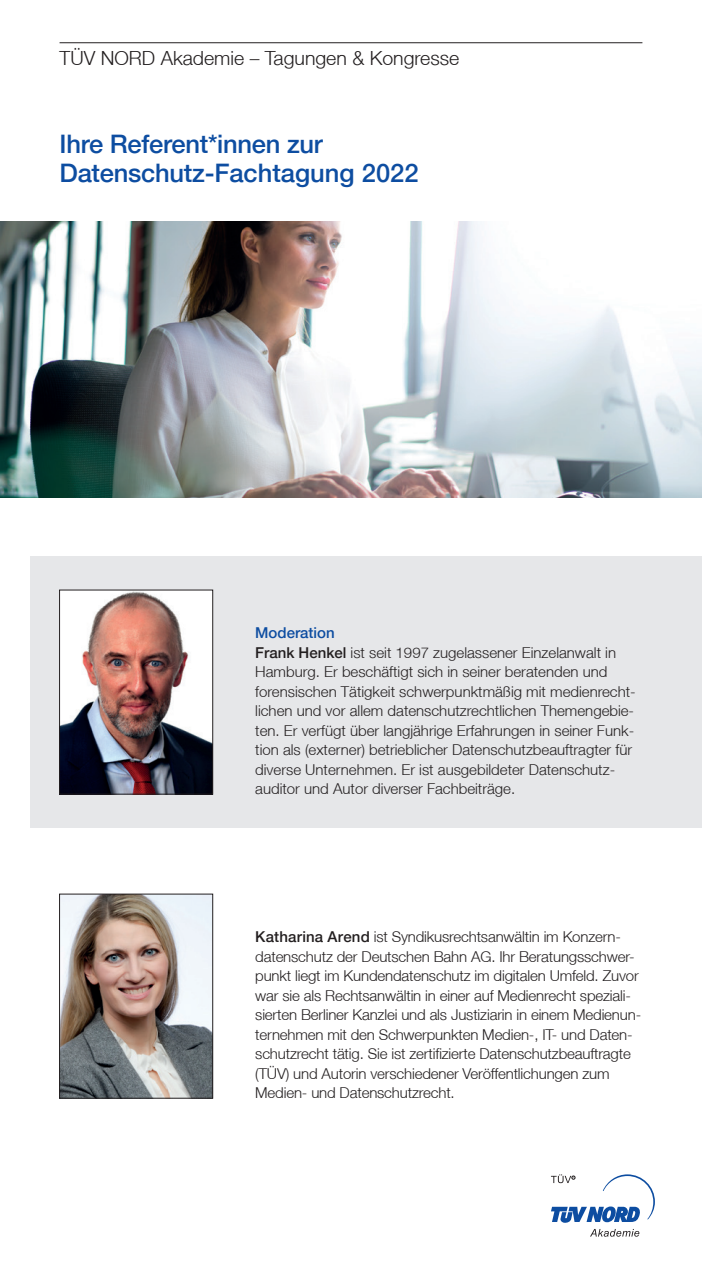
<style>
.page{position:relative;width:702px;height:1263px;background:#fff}
.page>*{position:absolute;margin:0;border:0;box-sizing:border-box;transform-origin:0 0}
.t1{font:500 25.5px/28.5px "Helvetica Neue LT";letter-spacing:-.01em;color:#0d4da1}
.t2{font:300 19.5px "Helvetica Neue LT";color:#231f20}
.t3{font:300 15px/19.5px "Helvetica Neue LT";letter-spacing:-.01em;color:#231f20}
.s1{font-weight:500;color:#0d4da1}
.s2{font-weight:500}
</style>
<div class="page">
<div style="left:31px;top:556px;width:671px;height:271px;background:#e6e7e9"></div>
<svg style="left:590px;top:1229px;width:49px;height:8px"></svg>
<svg style="left:551px;top:1174px;width:104px;height:49px"></svg>
<img style="left:0;top:221px;width:702px;height:276px">
<hr style="left:60px;top:42px;width:582px;height:1px;background:#231f20">
<img style="left:61px;top:592px;width:150px;height:200px">
<div style="left:59px;top:590px;width:154px;height:204px;border:1px solid #231f20"></div>
<img style="left:61px;top:896px;width:150px;height:200px">
<div style="left:59px;top:894px;width:154px;height:204px;border:1px solid #231f20"></div>
<h2 class="t2" style="left:60px;top:46px;width:401px">TÜV NORD Akademie – Tagungen &amp; Kongresse</h2>
<h1 class="t1" style="left:60px;top:130px;width:360px">Ihre Referent*innen zur<br>Datenschutz-Fachtagung 2022</h1>
<p class="t3" style="left:255px;top:623px;width:382px"><span class="s1">Moderation<br></span><span class="s2">Frank Henkel</span> ist seit 1997 zugelassener Einzelanwalt in Hamburg. Er beschäftigt sich in seiner beratenden und forensischen Tätigkeit schwerpunktmäßig mit medienrecht&shy;lichen und vor allem datenschutzrechtlichen Themengebie&shy;ten. Er verfügt über langjährige Erfahrungen in seiner Funk&shy;tion als (externer) betrieblicher Datenschutzbeauftragter für diverse Unternehmen. Er ist ausgebildeter Datenschutz&shy;auditor und Autor diverser Fachbeiträge.</p>
<p class="t3" style="left:255px;top:927px;width:387px"><span class="s2">Katharina Arend</span> ist Syndikusrechtsanwältin im Konzern&shy;datenschutz der Deutschen Bahn AG. Ihr Beratungsschwer&shy;punkt liegt im Kundendatenschutz im digitalen Umfeld. Zuvor war sie als Rechtsanwältin in einer auf Medienrecht speziali&shy;sierten Berliner Kanzlei und als Justiziarin in einem Medienun&shy;ternehmen mit den Schwerpunkten Medien-, IT- und Daten&shy;schutzrecht tätig. Sie ist zertifizierte Datenschutzbeauftragte (TÜV) und Autorin verschiedener Veröffentlichungen zum Medien- und Datenschutzrecht.</p>
</div>
